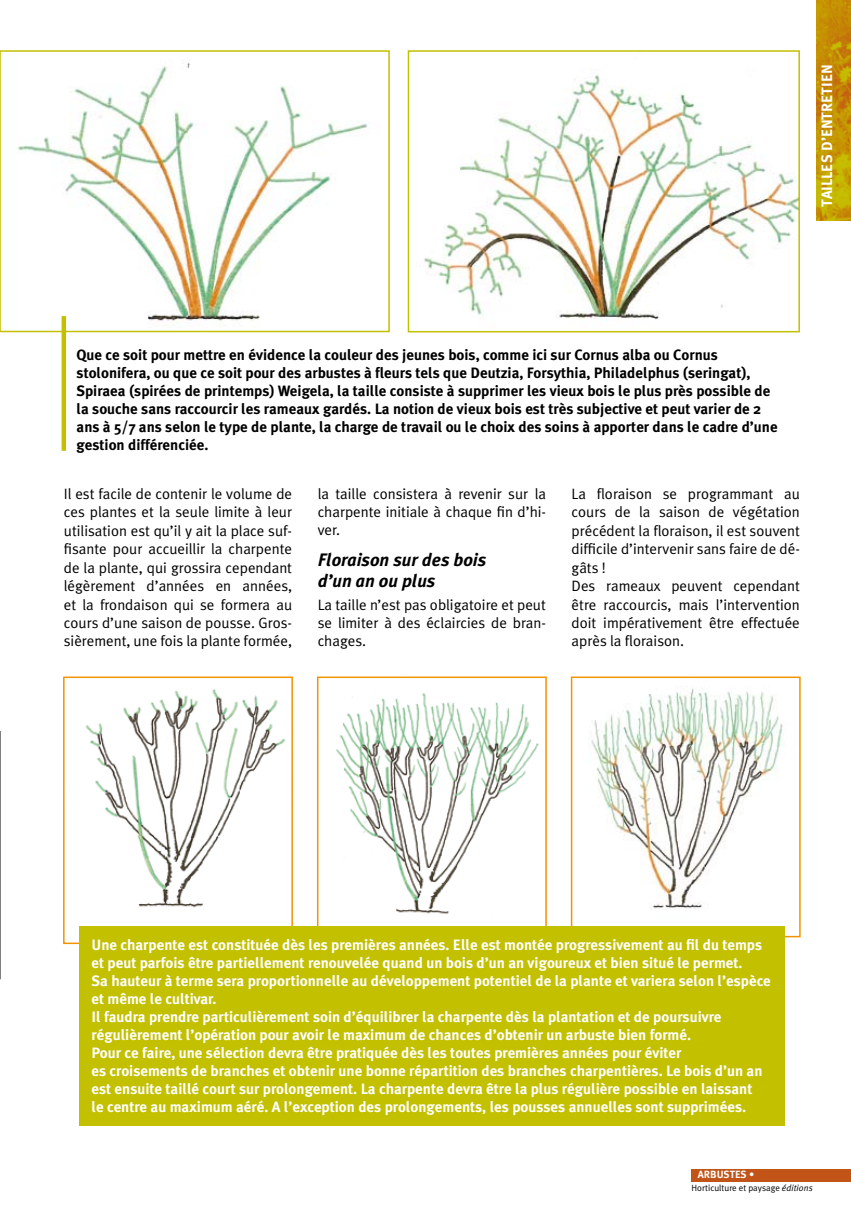
<style>
.page{position:relative;width:851px;height:1212px;background:#fff}
.page>*{position:absolute;margin:0;border:0;box-sizing:border-box;transform-origin:0 0}
.t1{font:italic 700 18px/21.9px "Meta Plus";color:#000}
.t2{font:700 15px/18px "Meta Plus";color:#fff}
.t3{font:15px/18.5px "Meta Plus Normal";color:#000;text-align:justify}
.t4{font:700 15px/18px "Meta Plus";color:#000}
.t5{font:15px "Meta Plus Bold Caps";color:#fff}
.t6{font:700 10.5px "Meta Plus";color:#fff}
.t7{font:9px "Meta Plus Normal";color:#000}
.s1{font-style:italic}
</style>
<div class="page">
<img style="left:591px;top:688px;width:192px;height:221px">
<div style="left:570px;top:676px;width:230px;height:261px;border:2px solid #f29400"></div>
<img style="left:85px;top:689px;width:201px;height:219px">
<div style="left:63px;top:676px;width:230px;height:268px;border:2px solid #f29400"></div>
<img style="left:336px;top:693px;width:203px;height:221px">
<div style="left:317px;top:676px;width:229px;height:265px;border:2px solid #f29400"></div>
<img style="left:816px;top:0;width:34px;height:220px">
<div style="left:691px;top:1169px;width:159px;height:13px;background:#c25417"></div>
<img style="left:17px;top:60px;width:351px;height:269px">
<div style="left:0;top:50px;width:390px;height:282px;border:2px solid #c3c000"></div>
<img style="left:424px;top:74px;width:372px;height:247px">
<div style="left:407px;top:50px;width:392px;height:282px;border:2px solid #c3c000"></div>
<div style="left:79px;top:926px;width:705px;height:199px;background:#c3c000"></div>
<hr style="left:62px;top:316px;width:4px;height:135px;background:#c3c000">
<svg style="left:0;top:731px;width:1px;height:248px"></svg>
<p class="t5" style="left:818px;top:207px;width:144px;rotate:-90deg">tailles d’entretien</p>
<p class="t4" style="left:77px;top:346px;width:702px">Que ce soit pour mettre en évidence la couleur des jeunes bois, comme ici sur Cornus alba ou Cornus stolonifera, ou que ce soit pour des arbustes à fleurs tels que Deutzia, Forsythia, Philadelphus (seringat), Spiraea (spirées de printemps) Weigela, la taille consiste à supprimer les vieux bois le plus près possible de la souche sans raccourcir les rameaux gardés. La notion de vieux bois est très subjective et peut varier de 2 ans à 5/7 ans selon le type de plante, la charge de travail ou le choix des soins à apporter dans le cadre d’une gestion différenciée.</p>
<p class="t3" style="left:64px;top:484px;width:230px">Il est facile de contenir le volume de ces plantes et la seule limite à leur utilisation est qu’il y ait la place suf&shy;fisante pour accueillir la charpente de la plante, qui grossira cependant légèrement d’années en années, et la frondaison qui se formera au cours d’une saison de pousse. Gros&shy;sièrement, une fois la plante formée,</p>
<p class="t3" style="left:317px;top:484px;width:230px">la taille consistera à revenir sur la charpente initiale à chaque fin d’hi&shy;ver.</p>
<p class="t1" style="left:317px;top:548px;width:170px">Floraison sur des bois d’un an ou plus</p>
<p class="t3" style="left:317px;top:595px;width:230px">La taille n’est pas obligatoire et peut se limiter à des éclaircies de bran&shy;chages.</p>
<p class="t3" style="left:571px;top:484px;width:230px;text-align:left">La floraison se programmant au cours de la saison de végétation précédent la floraison, il est souvent difficile d’intervenir sans faire de dé&shy;gâts !<br>Des rameaux peuvent cependant être raccourcis, mais l’intervention doit impérativement être effectuée après la floraison.</p>
<p class="t2" style="left:91px;top:936px;width:681px">U ne charpente est constituée dès les premières années. Elle est montée progressivement au fil du temps et peut parfois être partiellement renouvelée quand un bois d’un an vigoureux et bien situé le permet.<br>Sa hauteur à terme sera proportionnelle au développement potentiel de la plante et variera selon l’espèce et même le cultivar.<br>Il faudra prendre particulièrement soin d’équilibrer la charpente dès la plantation et de poursuivre régulièrement l’opération pour avoir le maximum de chances d’obtenir un arbuste bien formé.<br>Pour ce faire, une sélection devra être pratiquée dès les toutes premières années pour éviter<br>es croisements de branches et obtenir une bonne répartition des branches charpentières. Le bois d’un an est ensuite taillé court sur prolongement. La charpente devra être la plus régulière possible en laissant<br>le centre au maximum aéré. A l’exception des prolongements, les pousses annuelles sont supprimées.</p>
<p class="t6" style="left:697px;top:1168px;width:58px">Arbustes •</p>
<p class="t7" style="left:691px;top:1182px;width:123px">Horticulture et paysage <span class="s1">éditions</span></p>
</div>
